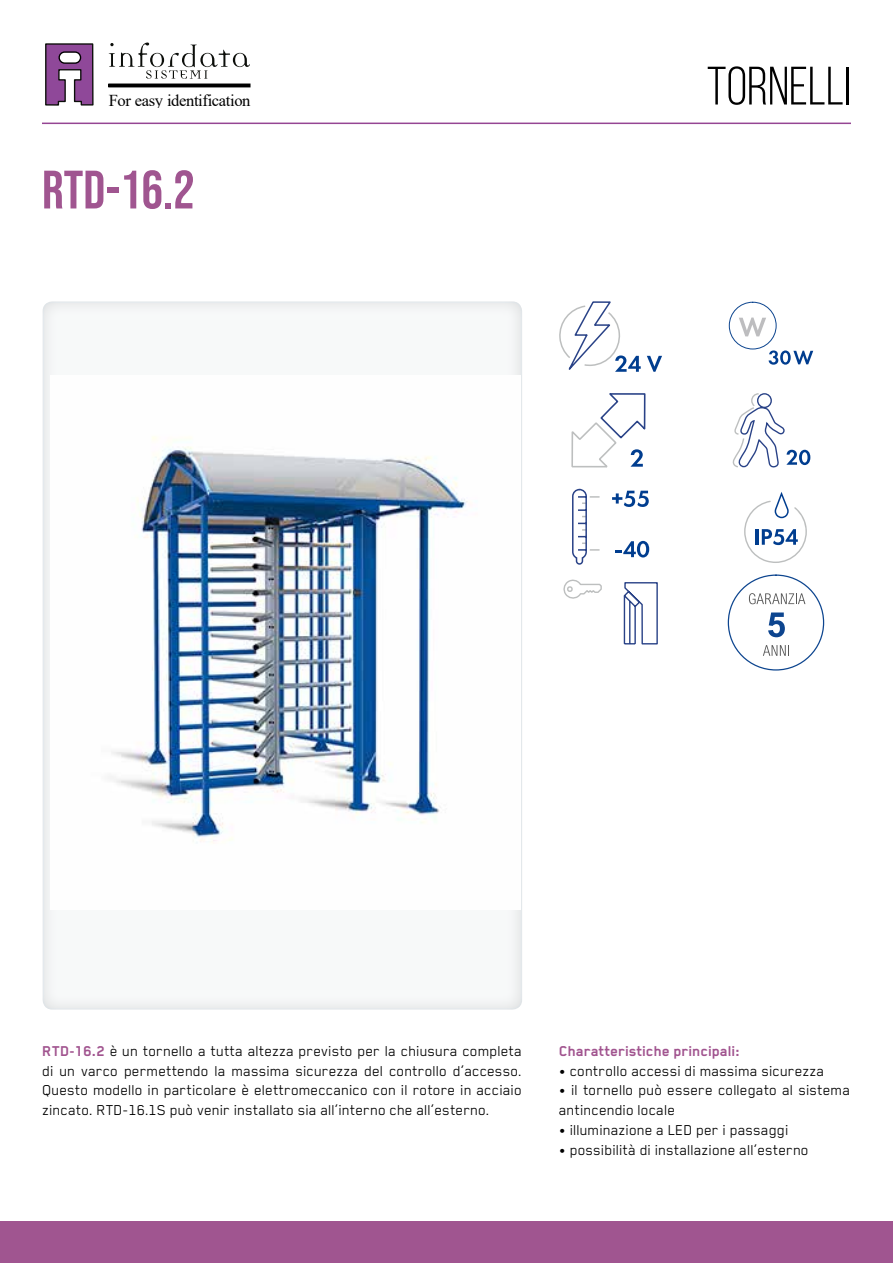
<style>
.page{position:relative;width:893px;height:1263px;background:#fff}
.page>*{position:absolute;margin:0;border:0;box-sizing:border-box;transform-origin:0 0}
.t1{font:54px "Bebas Neue";color:#a05590}
.t2{font:54px "Bebas Neue";color:#000}
.t3{font:16.65px "Times New Roman";letter-spacing:-.025em;color:#000}
.t4{font:16.5px/19.8px "Blender Pro";color:#000;text-align:justify}
.t5{font:700 16.5px "Blender Pro";color:#a1548f}
.s1{font-weight:700;color:#a1548f}
</style>
<div class="page">
<img style="left:116px;top:447px;width:350px;height:390px">
<div style="left:0;top:1221px;width:893px;height:42px;background:#a05590"></div>
<svg style="left:109px;top:43px;width:141px;height:36px"></svg>
<svg style="left:45px;top:43px;width:49px;height:63px"></svg>
<div style="left:58px;top:51px;width:23px;height:13px;border:1px solid #000;border-radius:6px"></div>
<div style="left:109px;top:84px;width:141px;height:3px;border:1px solid #000"></div>
<hr style="left:42px;top:123px;width:809px;height:1px;background:#954593">
<svg style="left:559px;top:301px;width:82px;height:71px"></svg>
<svg style="left:647px;top:356px;width:15px;height:16px"></svg>
<svg style="left:571px;top:393px;width:75px;height:75px"></svg>
<svg style="left:572px;top:488px;width:28px;height:77px"></svg>
<svg style="left:612px;top:491px;width:37px;height:16px"></svg>
<svg style="left:615px;top:541px;width:34px;height:16px"></svg>
<svg style="left:744px;top:492px;width:63px;height:71px"></svg>
<svg style="left:623px;top:582px;width:35px;height:63px"></svg>
<svg style="left:563px;top:579px;width:39px;height:20px"></svg>
<svg style="left:732px;top:393px;width:78px;height:75px"></svg>
<svg style="left:769px;top:350px;width:44px;height:15px"></svg>
<div style="left:729px;top:302px;width:47px;height:47px;border:1px solid #0d458f;border-radius:50%"></div>
<svg style="left:739px;top:317px;width:27px;height:19px"></svg>
<svg style="left:749px;top:593px;width:56px;height:11px"></svg>
<svg style="left:763px;top:645px;width:26px;height:11px"></svg>
<svg style="left:768px;top:612px;width:17px;height:25px"></svg>
<p class="t3" style="left:109px;top:89px;width:143px">For easy identification</p>
<h1 class="t1" style="left:42px;top:159px;width:154px">RTD-16.2</h1>
<h1 class="t2" style="left:707px;top:57px;width:146px">TORNELLI</h1>
<p class="t4" style="left:43px;top:1040px;width:481px"><span class="s1">RTD-16.2</span> è un tornello a tutta altezza previsto per la chiusura completa di un varco permettendo la massima sicurezza del controllo d’accesso.<br>Questo modello in particolare è elettromeccanico con il rotore in acciaio zincato. RTD-16.1S può venir installato sia all’interno che all’esterno.</p>
<p class="t5" style="left:559px;top:1042px;width:182px">Charatteristiche principali:</p>
<p class="t4" style="left:559px;top:1060px;width:267px">• controllo accessi di massima sicurezza</p>
<p class="t4" style="left:559px;top:1080px;width:293px">• il tornello può essere collegato al sistema antincendio locale</p>
<p class="t4" style="left:559px;top:1119px;width:231px">• illuminazione a LED per i passaggi</p>
<p class="t4" style="left:559px;top:1139px;width:251px">• possibilità di installazione all’esterno</p>
</div>
